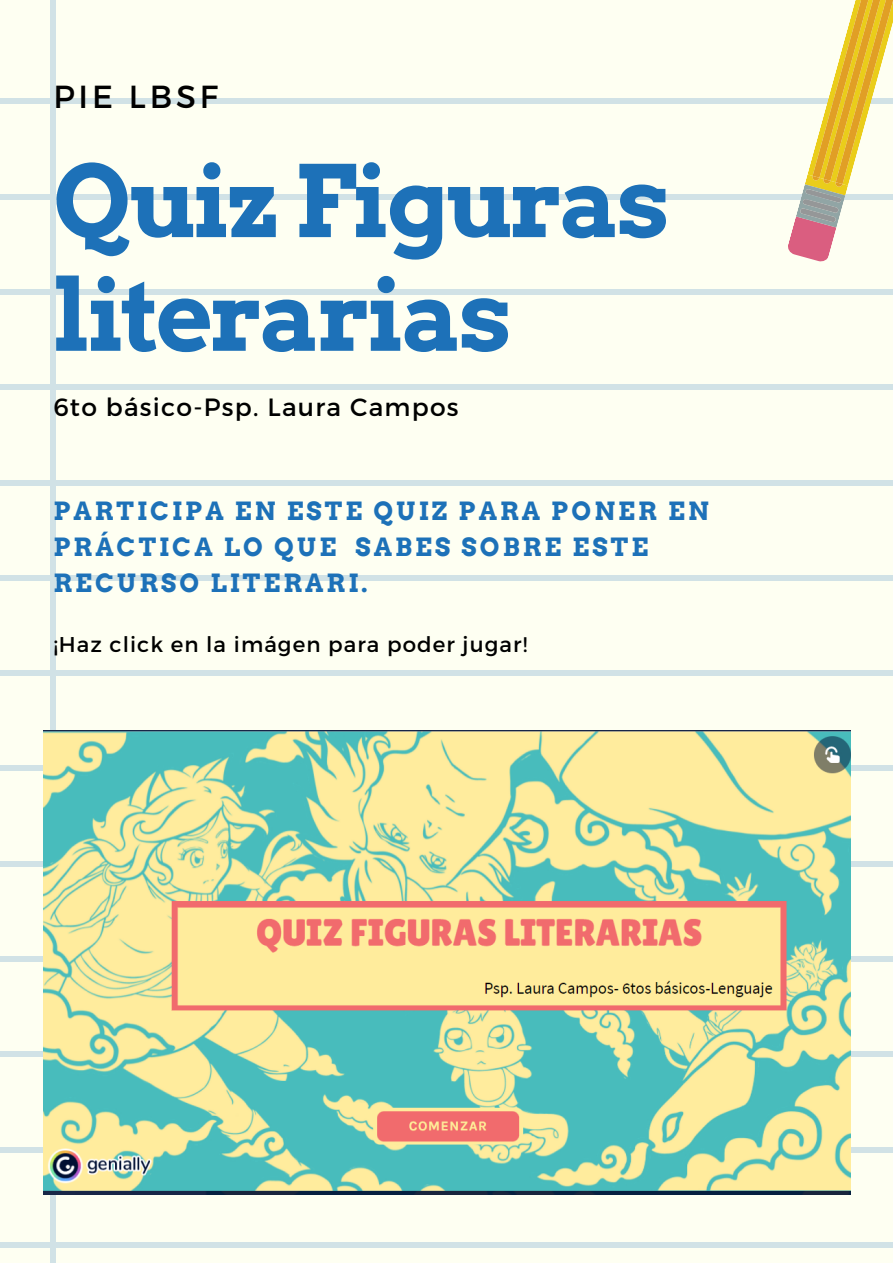
<style>
.page{position:relative;width:893px;height:1263px;background:#fefff2}
.page>*{position:absolute;margin:0;border:0;box-sizing:border-box;transform-origin:0 0}
.t1{font:700 99.07px/113.7px "Arvo";letter-spacing:-.04em;color:#1d71b8}
.t2{font:31.88px "Montserrat";letter-spacing:.12em;color:#000}
.t3{font:700 25.12px/36px "Arvo";letter-spacing:.12em;color:#1d71b8}
.t4{font:24.97px "Montserrat";letter-spacing:.05em;color:#000}
.t5{font:21.38px "Montserrat";letter-spacing:.05em;color:#000}
</style>
<div class="page">
<div style="left:0;top:99px;width:893px;height:5px;background:#d1e2e6"></div>
<div style="left:0;top:194px;width:893px;height:5px;background:#d1e2e6"></div>
<div style="left:0;top:289px;width:893px;height:6px;background:#d1e2e6"></div>
<div style="left:0;top:385px;width:893px;height:5px;background:#d1e2e6"></div>
<div style="left:0;top:480px;width:893px;height:5px;background:#d1e2e6"></div>
<div style="left:0;top:575px;width:893px;height:5px;background:#d1e2e6"></div>
<div style="left:0;top:670px;width:893px;height:6px;background:#d1e2e6"></div>
<div style="left:0;top:766px;width:893px;height:5px;background:#d1e2e6"></div>
<div style="left:0;top:861px;width:893px;height:5px;background:#d1e2e6"></div>
<div style="left:0;top:956px;width:893px;height:6px;background:#d1e2e6"></div>
<div style="left:0;top:1052px;width:893px;height:5px;background:#d1e2e6"></div>
<div style="left:0;top:1147px;width:893px;height:5px;background:#d1e2e6"></div>
<div style="left:0;top:1242px;width:893px;height:5px;background:#d1e2e6"></div>
<div style="left:51px;top:0;width:5px;height:1263px;background:#d1e2e6"></div>
<svg style="left:786px;top:0;width:107px;height:262px"></svg>
<img style="left:43px;top:730px;width:807px;height:464px">
<p class="t2" style="left:53px;top:76px;width:166px">PIE LBSF</p>
<p class="t1" style="left:53px;top:145px;width:618px">Quiz Figuras literarias</p>
<p class="t4" style="left:53px;top:391px;width:407px">6to básico-Psp. Laura Campos</p>
<p class="t3" style="left:53px;top:493px;width:657px">PARTICIPA EN ESTE QUIZ PARA PONER EN<br>PRÁCTICA LO QUE SABES SOBRE ESTE<br>RECURSO LITERARI.</p>
<p class="t5" style="left:53px;top:630px;width:475px">¡Haz click en la imágen para poder jugar!</p>
</div>
